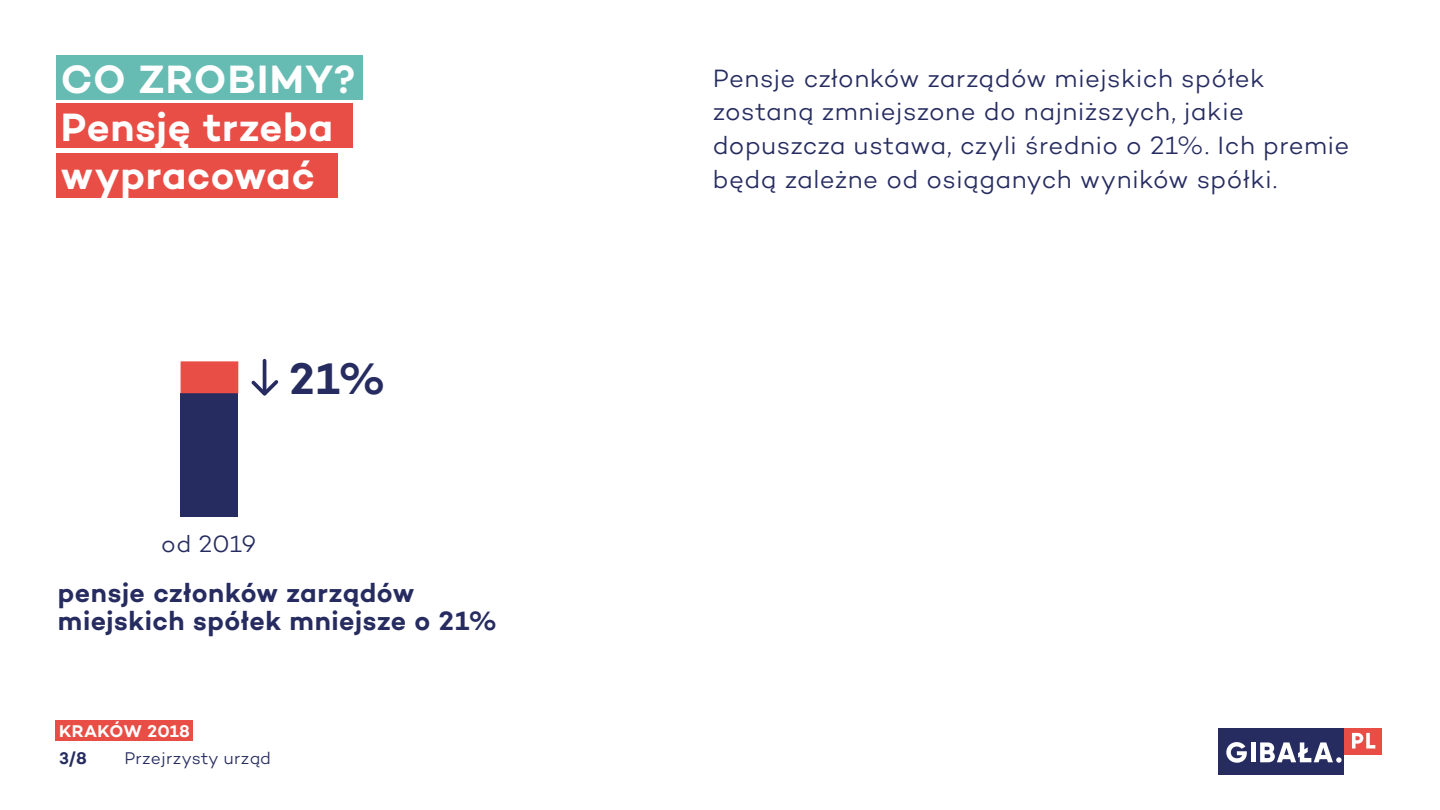
<style>
.page{position:relative;width:1440px;height:810px;background:#fff}
.page>*{position:absolute;margin:0;border:0;box-sizing:border-box;transform-origin:0 0}
.t1{font:600 45px "Campton";color:#262c60}
.t2{font:600 40.28px/48.4px "Campton";letter-spacing:.015em;color:#fff}
.t3{font:600 27px/27.8px "Campton";letter-spacing:.02em;color:#262c60}
.t4{font:300 25.5px/33.8px "Campton";letter-spacing:.015em;color:#262c60}
.t5{font:300 24px "Campton";letter-spacing:.005em;color:#262c60}
.t6{font:300 17.25px "Campton";letter-spacing:.025em;color:#262c60}
.t7{font:600 17.25px "Campton";letter-spacing:.015em;color:#fff}
.t8{font:600 17.25px "Campton";color:#262c60}
</style>
<div class="page">
<div style="left:56px;top:153px;width:281px;height:44px;background:#e94e46"></div>
<div style="left:55px;top:720px;width:138px;height:21px;background:#e94e46"></div>
<div style="left:1219px;top:729px;width:125px;height:46px;background:#262c60"></div>
<div style="left:1344px;top:729px;width:37px;height:26px;background:#e94e46"></div>
<svg style="left:1352px;top:733px;width:23px;height:16px"></svg>
<svg style="left:1226px;top:742px;width:21px;height:21px"></svg>
<hr style="left:1251px;top:742px;width:4px;height:20px;background:#fff">
<svg style="left:1260px;top:742px;width:82px;height:21px"></svg>
<div style="left:56px;top:55px;width:307px;height:45px;background:#66bcb3"></div>
<div style="left:56px;top:104px;width:296px;height:44px;background:#e94e46"></div>
<hr style="left:263px;top:361px;width:3px;height:33px;background:#262c60">
<svg style="left:251px;top:377px;width:28px;height:19px"></svg>
<div style="left:181px;top:393px;width:57px;height:124px;background:#262c60"></div>
<div style="left:181px;top:361px;width:57px;height:32px;background:#e94e46"></div>
<h2 class="t2" style="left:61px;top:54px;width:296px">CO ZROBIMY?<br>Pensję trzeba wypracować</h2>
<h1 class="t1" style="left:290px;top:350px;width:98px">21%</h1>
<p class="t5" style="left:161px;top:529px;width:96px">od 2019</p>
<p class="t3" style="left:58px;top:579px;width:441px">pensje członków zarządów miejskich spółek mniejsze o 21%</p>
<p class="t7" style="left:59px;top:720px;width:132px">KRAKÓW 2018</p>
<p class="t8" style="left:59px;top:747px;width:29px">3/8</p>
<p class="t6" style="left:124px;top:747px;width:148px">Przejrzysty urząd</p>
<p class="t4" style="left:713px;top:61px;width:638px">Pensje członków zarządów miejskich spółek zostaną zmniejszone do najniższych, jakie dopuszcza ustawa, czyli średnio o 21%. Ich premie będą zależne od osiąganych wyników spółki.</p>
</div>
